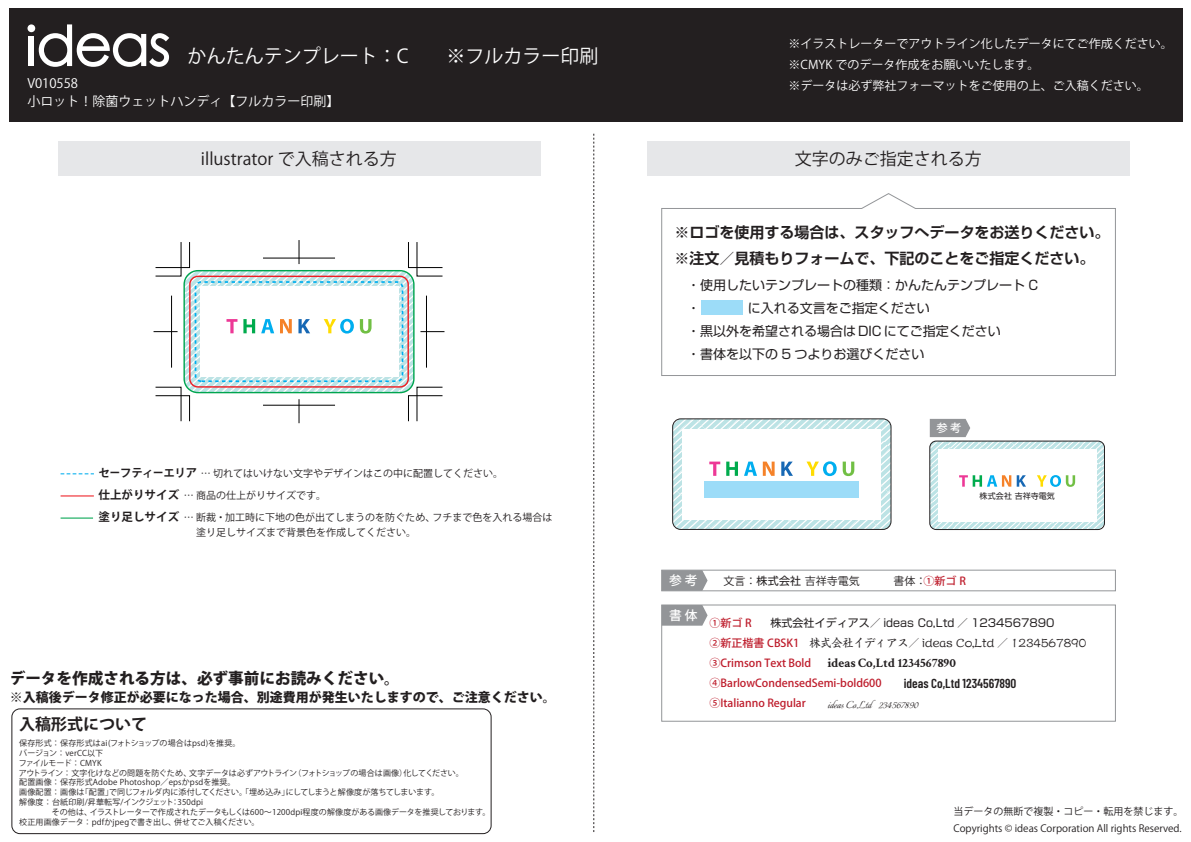
<style>
.page{position:relative;width:1191px;height:842px;background:#fff}
.page>*{position:absolute;margin:0;border:0;box-sizing:border-box;transform-origin:0 0}
.t1{font:19px "Koz Go Pr 6 N";color:#fff}
.t2{font:17px "Koz Go Pr 6 N";color:#231f20}
.t3{font:700 16px "Koz Go Pro";color:#231f20}
.t4{font:800 15.6px "Koz Go Pr 6 N";color:#231f20}
.t5{font:700 15px/26.2px "Shin Go Pro De";color:#231f20}
.t6{font:13px/22.8px "Shin Go Pro";color:#231f20}
.t7{font:800 13px "Koz Go Pr 6 N";color:#231f20}
.t8{font:13px "Koz Go Pr 6 N";color:#fff}
.t9{font:700 13px "Crimson Text";color:#231f20}
.t10{font:600 13px "Barlow Condensed";color:#231f20}
.t11{font:13px "Italianno";color:#231f20}
.t12{font:500 12.8px "Koz Go Pro";color:#fff}
.t13{font:12px/21px "Koz Go Pr 6 N";color:#fff}
.t14{font:500 11.3px "Koz Go Pro";color:#fff}
.t15{font:500 11px/20px "Koz Go Pro";color:#be1d2c}
.t16{font:11px "Shin Go Pro";color:#231f20}
.t17{font:11px "Shinsei Kai Pro CBSK1";color:#231f20}
.t18{font:11px "Koz Go Pro";letter-spacing:-.005em;color:#231f20}
.t19{font:10px/15px "Koz Go Pr 6 N";color:#231f20}
.t20{font:10px/17.5px "Koz Go Pro";color:#231f20}
.t21{font:8px/9.8px "Koz Go Pro";letter-spacing:.02em;color:#231f20}
.t22{font:8px "Shin Go Pro";color:#231f20}
.s1{font-weight:700;font-size:11.5px}
.s2{font-family:"Shin Go Pro"}
.s3{font-weight:400;color:#231f20}
.s4{font-family:"Shin Go Pro De";font-weight:700}
</style>
<div class="page">
<svg style="left:593px;top:133px;width:1px;height:699px"></svg>
<div style="left:58px;top:142px;width:482px;height:34px;background:#e6e7e9"></div>
<div style="left:647px;top:142px;width:482px;height:34px;background:#e6e7e9"></div>
<div style="left:9px;top:8px;width:1173px;height:114px;background:#231f20"></div>
<svg style="left:27px;top:24px;width:142px;height:43px"></svg>
<div style="left:11px;top:708px;width:480px;height:126px;border:1px solid #231f20;border-radius:8px"></div>
<svg style="left:661px;top:193px;width:455px;height:183px"></svg>
<div style="left:661px;top:570px;width:454px;height:21px;border:1px solid #939598"></div>
<svg style="left:661px;top:570px;width:46px;height:21px"></svg>
<svg style="left:672px;top:419px;width:219px;height:110px;fill:#bde3e5"></svg>
<div style="left:672px;top:418px;width:219px;height:112px;border:1px solid #231f20;border-radius:8px"></div>
<div style="left:682px;top:429px;width:199px;height:90px;background:#fff"></div>
<svg style="left:709px;top:462px;width:11px;height:14px"></svg>
<svg style="left:726px;top:462px;width:12px;height:14px"></svg>
<svg style="left:744px;top:462px;width:13px;height:14px"></svg>
<svg style="left:763px;top:462px;width:11px;height:14px"></svg>
<svg style="left:781px;top:462px;width:12px;height:14px"></svg>
<svg style="left:806px;top:461px;width:30px;height:15px"></svg>
<svg style="left:842px;top:462px;width:12px;height:14px"></svg>
<div style="left:704px;top:482px;width:155px;height:16px;background:#9cdcf8"></div>
<svg style="left:929px;top:441px;width:175px;height:88px;fill:#c0e4e6"></svg>
<div style="left:929px;top:441px;width:175px;height:89px;border:1px solid #231f20;border-radius:6px"></div>
<div style="left:937px;top:449px;width:159px;height:73px;background:#fff"></div>
<svg style="left:959px;top:475px;width:67px;height:12px"></svg>
<svg style="left:1037px;top:475px;width:38px;height:12px"></svg>
<svg style="left:929px;top:419px;width:41px;height:18px"></svg>
<div style="left:661px;top:605px;width:454px;height:117px;border:1px solid #939598"></div>
<svg style="left:661px;top:605px;width:46px;height:21px"></svg>
<div style="left:701px;top:300px;width:42px;height:15px;background:#9cdcf8"></div>
<svg style="left:184px;top:271px;width:230px;height:122px;fill:#bde3e5"></svg>
<div style="left:200px;top:286px;width:198px;height:91px;background:#fff"></div>
<svg style="left:226px;top:319px;width:11px;height:14px"></svg>
<svg style="left:243px;top:319px;width:12px;height:14px"></svg>
<svg style="left:261px;top:319px;width:13px;height:14px"></svg>
<svg style="left:280px;top:319px;width:12px;height:14px"></svg>
<svg style="left:298px;top:319px;width:12px;height:14px"></svg>
<svg style="left:324px;top:319px;width:30px;height:15px"></svg>
<svg style="left:360px;top:319px;width:11px;height:15px"></svg>
<hr style="left:61px;top:495px;width:33px;height:1px;background:#ee1d23">
<hr style="left:61px;top:517px;width:32px;height:2px;background:#00a54f">
<svg style="left:61px;top:473px;width:33px;height:1px"></svg>
<div style="left:183px;top:270px;width:231px;height:123px;border:1px solid #00a54f;border-radius:14px"></div>
<div style="left:189px;top:276px;width:220px;height:112px;border:1px solid #ee1d23;border-radius:8px"></div>
<div style="left:195px;top:281px;width:208px;height:101px;border:2px dashed #00aeef;border-radius:6px"></div>
<svg style="left:155px;top:387px;width:35px;height:34px"></svg>
<svg style="left:155px;top:242px;width:35px;height:34px"></svg>
<svg style="left:408px;top:242px;width:35px;height:34px"></svg>
<svg style="left:408px;top:387px;width:35px;height:34px"></svg>
<svg style="left:153px;top:331px;width:24px;height:1px"></svg>
<hr style="left:171px;top:296px;width:1px;height:72px;background:#000">
<svg style="left:420px;top:331px;width:24px;height:1px"></svg>
<hr style="left:426px;top:296px;width:1px;height:72px;background:#000">
<hr style="left:263px;top:258px;width:72px;height:1px;background:#000">
<svg style="left:299px;top:240px;width:1px;height:24px"></svg>
<hr style="left:263px;top:405px;width:72px;height:1px;background:#000">
<svg style="left:299px;top:399px;width:1px;height:24px"></svg>
<h1 class="t1" style="left:188px;top:45px;width:412px">かんたんテンプレート：C　　※フルカラー印刷</h1>
<h3 class="t13" style="left:788px;top:34px;width:385px">※イラストレーターでアウトライン化したデータにてご作成ください。※CMYK でのデータ作成をお願いいたします。</h3>
<h3 class="t8" style="left:27px;top:76px;width:52px">V010558</h3>
<h3 class="t13" style="left:788px;top:76px;width:361px">※データは必ず弊社フォーマットをご使用の上、ご入稿ください。</h3>
<h3 class="t8" style="left:27px;top:94px;width:314px">小ロット！除菌ウェットハンディ【フルカラー印刷】</h3>
<h2 class="t2" style="left:201px;top:149px;width:197px">illustrator で入稿される方</h2>
<h2 class="t2" style="left:795px;top:149px;width:188px">文字のみご指定される方</h2>
<h3 class="t5" style="left:674px;top:217px;width:436px">※ロゴを使用する場合は、スタッフへデータをお送りください。※注文／見積もりフォームで、下記のことをご指定ください。</h3>
<h3 class="t6" style="left:687px;top:272px;width:353px">・使用したいテンプレートの種類：かんたんテンプレート C・　　　 に入れる文言をご指定ください<br>・黒以外を希望される場合はDICにてご指定ください<br>・書体を以下の 5 つよりお選びください</h3>
<p class="t19" style="left:99px;top:466px;width:406px"><span class="s1">セーフティーエリア</span> … 切れてはいけない文字やデザインはこの中に配置してください。</p>
<p class="t19" style="left:99px;top:488px;width:229px"><span class="s1">仕上がりサイズ</span> … 商品の仕上がりサイズです。</p>
<p class="t19" style="left:184px;top:510px;width:370px;text-indent:-85px"><span class="s1">塗り足しサイズ</span> … 断裁・加工時に下地の色が出てしまうのを防ぐため、フチまで色を入れる場合は　 塗り足しサイズまで背景色を作成してください。</p>
<h3 class="t4" style="left:10px;top:669px;width:392px">データを作成される方は、必ず事前にお読みください。</h3>
<h3 class="t7" style="left:10px;top:689px;width:548px">※入稿後データ修正が必要になった場合、別途費用が発生いたしますので、ご注意ください。</h3>
<h3 class="t3" style="left:19px;top:714px;width:130px">入稿形式について</h3>
<p class="t21" style="left:19px;top:739px;width:473px">保存形式：保存形式はai(フォトショップの場合はpsd)を推奨。<br>バージョン：verCC以下<br>ファイルモード：CMYK<br>アウトライン：文字化けなどの問題を防ぐため、文字データは必ずアウトライン（フォトショップの場合は画像）化してください。<br>配置画像：保存形式Adobe Photoshop／epsかpsdを推奨。<br>画像配置：画像は「配置」で同じフォルダ内に添付してください。「埋め込み」にしてしまうと解像度が落ちてしまいます。<br>解像度：台紙印刷/昇華転写/インクジェット：350dpi<br>　　　 その他は、イラストレーターで作成されたデータもしくは600～1200dpi程度の解像度がある画像データを推奨しております。校正用画像データ：pdfかjpegで書き出し、併せてご入稿ください。</p>
<h3 class="t14" style="left:936px;top:420px;width:27px">参 考</h3>
<p class="t22" style="left:979px;top:490px;width:77px">株式会社 吉祥寺電気</p>
<h3 class="t12" style="left:669px;top:572px;width:30px">参 考</h3>
<h3 class="t12" style="left:669px;top:607px;width:30px">書 体</h3>
<h3 class="t18" style="left:723px;top:573px;width:138px">文言：<span class="s2">株式会社</span>吉祥寺電気</h3>
<h3 class="t15" style="left:893px;top:571px;width:74px"><span class="s3">書体：</span>①新ゴ R</h3>
<h3 class="t15" style="left:709px;top:613px;width:174px">①新ゴ R<br>②新正楷書 CBSK1<br>③Crimson Text Bold<br>④BarlowCondensedSemi-bold600<br>⑤Italianno Regular</h3>
<h3 class="t16" style="left:770px;top:613px;width:285px">株式会社イディアス<span class="s4">／</span> ideas Co,Ltd <span class="s4">／</span> 1234567890</h3>
<h3 class="t17" style="left:809px;top:634px;width:278px">株式会社イディアス／ ideas Co,Ltd ／ 1234567890</h3>
<h3 class="t9" style="left:827px;top:654px;width:130px">ideas Co,Ltd 1234567890</h3>
<h3 class="t10" style="left:903px;top:674px;width:114px">ideas Co,Ltd 1234567890</h3>
<h3 class="t11" style="left:827px;top:695px;width:92px">ideas Co,Ltd 234567890</h3>
<p class="t20" style="left:953px;top:802px;width:231px">当データの無断で複製・コピー・転用を禁じます。<br>Copyrights © ideas Corporation All rights Reserved.</p>
</div>
